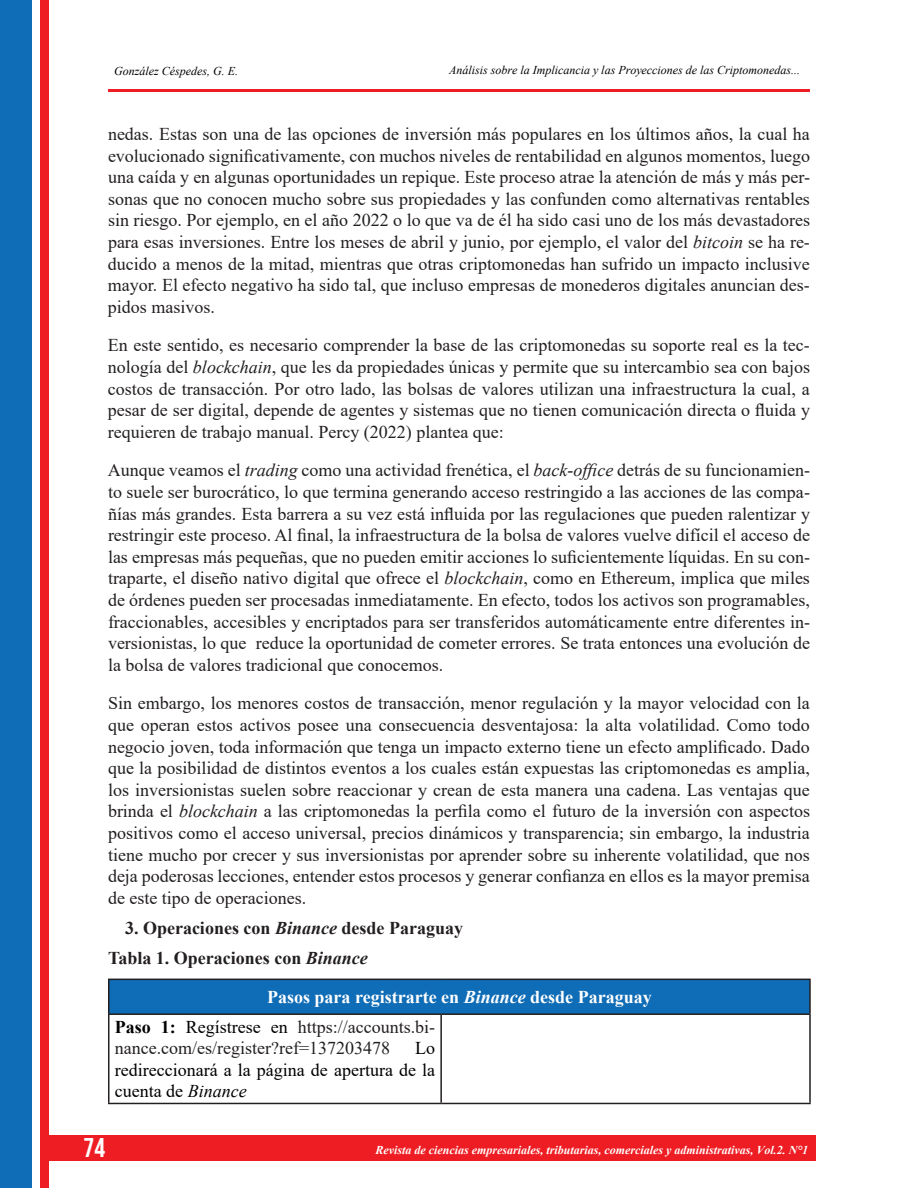
<style>
.page{position:relative;width:918px;height:1188px;background:#fff}
.page>*{position:absolute;margin:0;border:0;box-sizing:border-box;transform-origin:0 0}
.t1{font:27px "Bebas Neue";color:#fff}
.List_Paragraph{font:18px/21.6px "Times New Roman";color:#231f20;text-align:justify}
.t2{font:18px/21.6px "Times New Roman";color:#000;text-align:justify}
.t3{font:700 18px "Times New Roman";color:#fff}
.List_Paragraph-2{font:700 18px "Times New Roman";color:#231f20}
.Heading_2{font:700 18px "Times New Roman";color:#231f20}
.t4{font:italic 12px "Times New Roman";color:#000}
.t5{font:italic 700 12px "Times New Roman";color:#fff}
.s1{font-style:italic}
.s2{font-weight:700;color:#000}
.s3{color:#000}
</style>
<div class="page">
<div style="left:49px;top:1135px;width:767px;height:26px;background:#ee1d23"></div>
<div style="left:0;top:0;width:49px;height:1188px;background:#ee1d23"></div>
<div style="left:32px;top:0;width:8px;height:1188px;background:#fff"></div>
<div style="left:0;top:0;width:32px;height:1188px;background:#0f6cb6"></div>
<hr style="left:108px;top:89px;width:702px;height:2px;background:#ee1d23">
<div style="left:109px;top:979px;width:701px;height:35px;background:#0f6cb6"></div>
<hr style="left:108px;top:979px;width:333px;height:1px;background:#231f20">
<hr style="left:108px;top:980px;width:2px;height:33px;background:#231f20">
<hr style="left:441px;top:979px;width:370px;height:1px;background:#231f20">
<hr style="left:809px;top:980px;width:2px;height:33px;background:#231f20">
<hr style="left:108px;top:1013px;width:333px;height:2px;background:#231f20">
<hr style="left:108px;top:1015px;width:2px;height:88px;background:#231f20">
<hr style="left:441px;top:1013px;width:370px;height:2px;background:#231f20">
<hr style="left:440px;top:1015px;width:2px;height:88px;background:#231f20">
<hr style="left:809px;top:1015px;width:2px;height:88px;background:#231f20">
<hr style="left:108px;top:1103px;width:333px;height:1px;background:#231f20">
<hr style="left:441px;top:1103px;width:370px;height:1px;background:#231f20">
<p class="t4" style="left:114px;top:62px;width:125px">González Céspedes, G. E.</p>
<p class="t4" style="left:449px;top:62px;width:353px">Análisis sobre la Implicancia y las Proyecciones de las Criptomonedas...</p>
<p class="List_Paragraph" style="left:108px;top:123px;width:704px">nedas. Estas son una de las opciones de inversión más populares en los últimos años, la cual ha evolucionado significativamente, con muchos niveles de rentabilidad en algunos momentos, luego una caída y en algunas oportunidades un repique. Este proceso atrae la atención de más y más per&shy;sonas que no conocen mucho sobre sus propiedades y las confunden como alternativas rentables sin riesgo. Por ejemplo, en el año 2022 o lo que va de él ha sido casi uno de los más devastadores para esas inversiones. Entre los meses de abril y junio, por ejemplo, el valor del <span class="s1">bitcoin</span> se ha re&shy;ducido a menos de la mitad, mientras que otras criptomonedas han sufrido un impacto inclusive mayor. El efecto negativo ha sido tal, que incluso empresas de monederos digitales anuncian des&shy;pidos masivos.</p>
<p class="List_Paragraph" style="left:108px;top:334px;width:704px">En este sentido, es necesario comprender la base de las criptomonedas su soporte real es la tec&shy;nología del <span class="s1">blockchain</span>, que les da propiedades únicas y permite que su intercambio sea con bajos costos de transacción. Por otro lado, las bolsas de valores utilizan una infraestructura la cual, a pesar de ser digital, depende de agentes y sistemas que no tienen comunicación directa o fluida y requieren de trabajo manual. Percy (2022) plantea que:</p>
<p class="List_Paragraph" style="left:108px;top:459px;width:704px">Aunque veamos el <span class="s1">trading</span> como una actividad frenética, el <span class="s1">back-office</span> detrás de su funcionamien&shy;to suele ser burocrático, lo que termina generando acceso restringido a las acciones de las compa&shy;ñías más grandes. Esta barrera a su vez está influida por las regulaciones que pueden ralentizar y restringir este proceso. Al final, la infraestructura de la bolsa de valores vuelve difícil el acceso de las empresas más pequeñas, que no pueden emitir acciones lo suficientemente líquidas. En su con&shy;traparte, el diseño nativo digital que ofrece el <span class="s1">blockchain</span>, como en Ethereum, implica que miles de órdenes pueden ser procesadas inmediatamente. En efecto, todos los activos son programables, fraccionables, accesibles y encriptados para ser transferidos automáticamente entre diferentes in&shy;versionistas, lo que reduce la oportunidad de cometer errores. Se trata entonces una evolución de la bolsa de valores tradicional que conocemos.</p>
<p class="List_Paragraph" style="left:108px;top:692px;width:704px">Sin embargo, los menores costos de transacción, menor regulación y la mayor velocidad con la que operan estos activos posee una consecuencia desventajosa: la alta volatilidad. Como todo negocio joven, toda información que tenga un impacto externo tiene un efecto amplificado. Dado que la posibilidad de distintos eventos a los cuales están expuestas las criptomonedas es amplia, los inversionistas suelen sobre reaccionar y crean de esta manera una cadena. Las ventajas que brinda el <span class="s1">blockchain</span> a las criptomonedas la perfila como el futuro de la inversión con aspectos positivos como el acceso universal, precios dinámicos y transparencia; sin embargo, la industria tiene mucho por crecer y sus inversionistas por aprender sobre su inherente volatilidad, que nos deja poderosas lecciones, entender estos procesos y generar confianza en ellos es la mayor premisa de este tipo de operaciones.</p>
<p class="List_Paragraph-2" style="left:125px;top:915px;width:340px">3. Operaciones con <span class="s1">Binance</span> desde Paraguay</p>
<p class="Heading_2" style="left:108px;top:945px;width:261px">Tabla 1. Operaciones con <span class="s1">Binance</span></p>
<p class="t3" style="left:267px;top:984px;width:386px">Pasos para registrarte en <span class="s1">Binance</span> desde Paraguay</p>
<p class="List_Paragraph" style="left:115px;top:1015px;width:322px"><span class="s2">Paso 1:</span> <span class="s3">Regístrese en</span> https://accounts.bi&shy;nance.com/es/register?ref=137203478</p>
<p class="t2" style="left:115px;top:1037px;width:322px;text-indent:300px">Lo redireccionará a la página de apertura de la cuenta de <span class="s1">Binance</span></p>
<h1 class="t1" style="left:84px;top:1132px;width:23px">74</h1>
<p class="t5" style="left:375px;top:1142px;width:434px">Revista de ciencias empresariales, tributarias, comerciales y administrativas, Vol.2. N°1</p>
</div>
